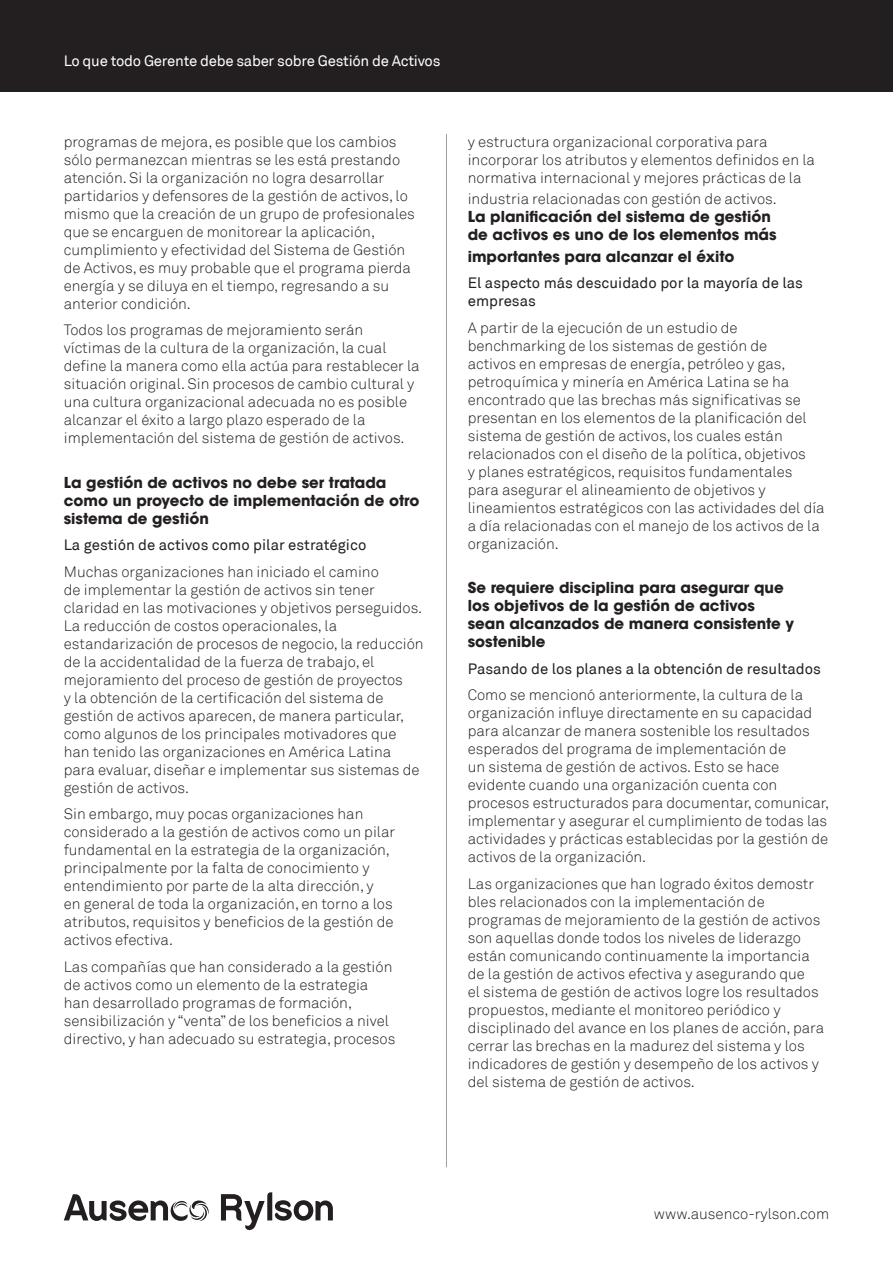
<style>
.page{position:relative;width:893px;height:1263px;background:#fff}
.page>*{position:absolute;margin:0;border:0;box-sizing:border-box;transform-origin:0 0}
.t1{font:300 15px/18px "Akkurat";color:#231f20}
.t2{font:700 15px/18px "ITC Avant Garde Std";color:#231f20}
.t3{font:15px/18px "Akkurat";color:#231f20}
.t4{font:15px "Akkurat";letter-spacing:-.02em;color:#fff}
</style>
<div class="page">
<div style="left:0;top:0;width:893px;height:92px;background:#231f20"></div>
<svg style="left:64px;top:1194px;width:145px;height:27px"></svg>
<svg style="left:221px;top:1192px;width:112px;height:38px"></svg>
<hr style="left:446px;top:134px;width:1px;height:1033px;background:#a59d93">
<p class="t4" style="left:64px;top:52px;width:378px">Lo que todo Gerente debe saber sobre Gestión de Activos</p>
<p class="t1" style="left:64px;top:133px;width:353px">programas de mejora, es posible que los cambios sólo permanezcan mientras se les está prestando atención. Si la organización no logra desarrollar partidarios y defensores de la gestión de activos, lo mismo que la creación de un grupo de profesionales que se encarguen de monitorear la aplicación, cumplimiento y efectividad del Sistema de Gestión de Activos, es muy probable que el programa pierda energía y se diluya en el tiempo, regresando a su anterior condición.</p>
<p class="t1" style="left:64px;top:321px;width:357px">Todos los programas de mejoramiento serán víctimas de la cultura de la organización, la cual define la manera como ella actúa para restablecer la situación original. Sin procesos de cambio cultural y una cultura organizacional adecuada no es posible alcanzar el éxito a largo plazo esperado de la implementación del sistema de gestión de activos.</p>
<p class="t2" style="left:64px;top:473px;width:357px">La gestión de activos no debe ser tratada como un proyecto de implementación de otro sistema de gestión</p>
<p class="t3" style="left:64px;top:536px;width:304px">La gestión de activos como pilar estratégico</p>
<p class="t1" style="left:64px;top:563px;width:361px">Muchas organizaciones han iniciado el camino<br>de implementar la gestión de activos sin tener claridad en las motivaciones y objetivos perseguidos.<br>La reducción de costos operacionales, la estandarización de procesos de negocio, la reducción de la accidentalidad de la fuerza de trabajo, el mejoramiento del proceso de gestión de proyectos<br>y la obtención de la certificación del sistema de gestión de activos aparecen, de manera particular, como algunos de los principales motivadores que han tenido las organizaciones en América Latina para evaluar, diseñar e implementar sus sistemas de gestión de activos.</p>
<p class="t1" style="left:64px;top:805px;width:333px">Sin embargo, muy pocas organizaciones han considerado a la gestión de activos como un pilar fundamental en la estrategia de la organización, principalmente por la falta de conocimiento y entendimiento por parte de la alta dirección, y<br>en general de toda la organización, en torno a los atributos, requisitos y beneficios de la gestión de activos efectiva.</p>
<p class="t1" style="left:64px;top:958px;width:333px">Las compañías que han considerado a la gestión de activos como un elemento de la estrategia han desarrollado programas de formación, sensibilización y “venta” de los beneficios a nivel directivo, y han adecuado su estrategia, procesos</p>
<p class="t1" style="left:468px;top:133px;width:349px">y estructura organizacional corporativa para incorporar los atributos y elementos definidos en la normativa internacional y mejores prácticas de la</p>
<p class="t1" style="left:468px;top:190px;width:310px">industria relacionadas con gestión de activos.</p>
<p class="t2" style="left:468px;top:208px;width:310px">La planificación del sistema de gestión de activos es uno de los elementos más</p>
<p class="t2" style="left:468px;top:247px;width:268px">importantes para alcanzar el éxito</p>
<p class="t3" style="left:468px;top:274px;width:337px">El aspecto más descuidado por la mayoría de las empresas</p>
<p class="t1" style="left:468px;top:319px;width:358px">A partir de la ejecución de un estudio de benchmarking de los sistemas de gestión de<br>activos en empresas de energía, petróleo y gas, petroquímica y minería en América Latina se ha encontrado que las brechas más significativas se presentan en los elementos de la planificación del sistema de gestión de activos, los cuales están relacionados con el diseño de la política, objetivos<br>y planes estratégicos, requisitos fundamentales para asegurar el alineamiento de objetivos y lineamientos estratégicos con las actividades del día a día relacionadas con el manejo de los activos de la organización.</p>
<p class="t2" style="left:468px;top:579px;width:328px">Se requiere disciplina para asegurar que los objetivos de la gestión de activos sean alcanzados de manera consistente y sostenible</p>
<p class="t3" style="left:468px;top:660px;width:355px">Pasando de los planes a la obtención de resultados</p>
<p class="t1" style="left:468px;top:686px;width:363px">Como se mencionó anteriormente, la cultura de la organización influye directamente en su capacidad para alcanzar de manera sostenible los resultados esperados del programa de implementación de<br>un sistema de gestión de activos. Esto se hace evidente cuando una organización cuenta con procesos estructurados para documentar, comunicar, implementar y asegurar el cumplimiento de todas las actividades y prácticas establecidas por la gestión de activos de la organización.</p>
<p class="t1" style="left:468px;top:875px;width:358px">Las organizaciones que han logrado éxitos demostr bles relacionados con la implementación de programas de mejoramiento de la gestión de activos son aquellas donde todos los niveles de liderazgo están comunicando continuamente la importancia de la gestión de activos efectiva y asegurando que<br>el sistema de gestión de activos logre los resultados propuestos, mediante el monitoreo periódico y disciplinado del avance en los planes de acción, para cerrar las brechas en la madurez del sistema y los indicadores de gestión y desempeño de los activos y del sistema de gestión de activos.</p>
<p class="t1" style="left:654px;top:1205px;width:177px">www.ausenco-rylson.com</p>
</div>
